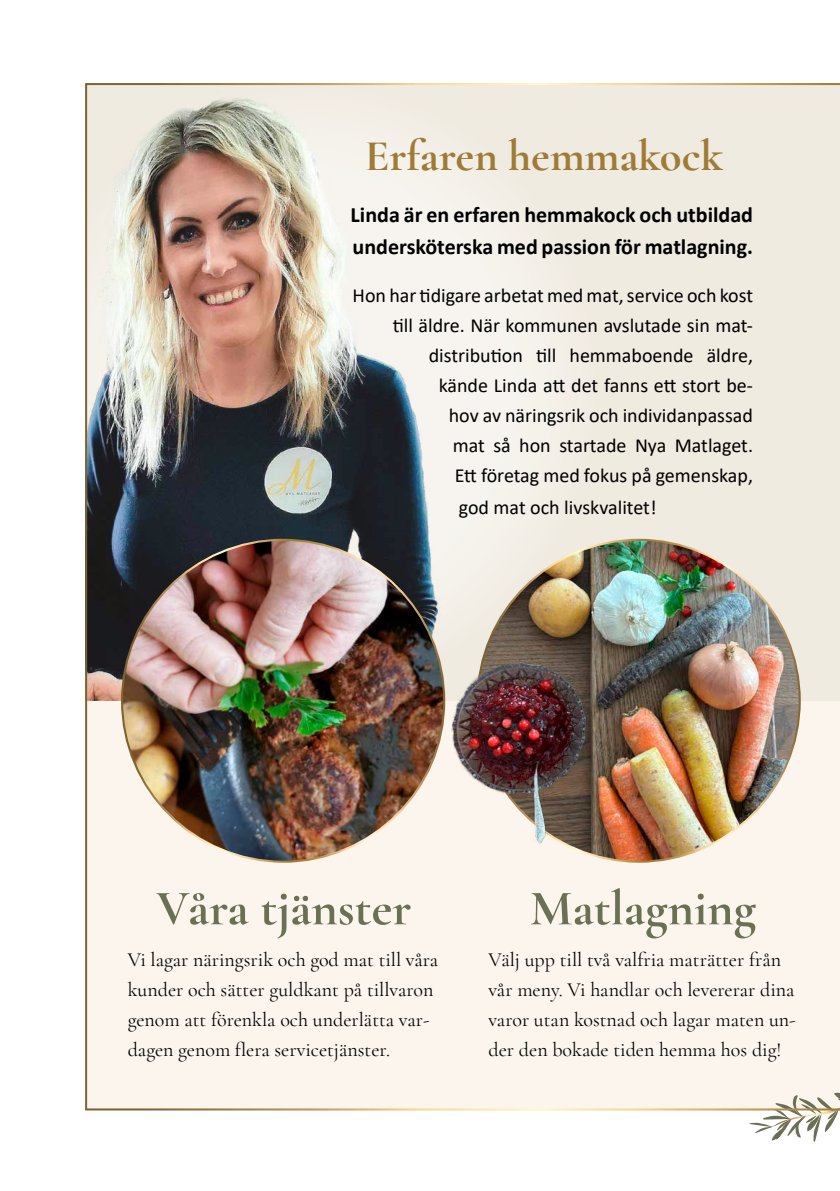
<style>
.page{position:relative;width:840px;height:1191px;background:#fff}
.page>*{position:absolute;margin:0;border:0;box-sizing:border-box;transform-origin:0 0}
.t1{font:700 50px "Cormorant Garamond";color:#6b7055}
.t2{font:700 44.8px "Cormorant Garamond";color:#9e7b37}
.t3{font:700 22px/32px "Calibri";color:#000}
.t4{font:20px/30px "Cormorant Garamond";color:#000}
.t5{font:20px/30px "Calibri";color:#000;text-align:right}
</style>
<div class="page">
<svg style="left:749px;top:1111px;width:89px;height:31px"></svg>
<img style="left:85px;top:83px;width:754px;height:1028px">
<h2 class="t2" style="left:364px;top:127px;width:359px">Erfaren hemmakock</h2>
<p class="t3" style="left:350px;top:197px;width:404px">Linda är en erfaren hemmakock och utbildad undersköterska med passion för matlagning.</p>
<p class="t5" style="left:352px;top:279px;width:402px">Hon har tidigare arbetat med mat, service och kost till äldre. När kommunen avslutade sin mat&shy;distribution till hemmaboende äldre,<br>kände Linda att det fanns ett stort be-<br>hov av näringsrik och individanpassad<br>mat så hon startade Nya Matlaget.<br>Ett företag med fokus på gemenskap,</p>
<p class="t5" style="left:458px;top:491px;width:199px">god mat och livskvalitet!</p>
<h1 class="t1" style="left:156px;top:877px;width:256px">Våra tjänster</h1>
<p class="t4" style="left:128px;top:945px;width:312px">Vi lagar näringsrik och god mat till våra kunder och sätter guldkant på tillvaron genom att förenkla och underlätta var&shy;dagen genom flera servicetjänster.</p>
<h1 class="t1" style="left:529px;top:877px;width:228px">Matlagning</h1>
<p class="t4" style="left:488px;top:945px;width:308px">Välj upp till två valfria maträtter från vår meny. Vi handlar och levererar dina varor utan kostnad och lagar maten un&shy;der den bokade tiden hemma hos dig!</p>
</div>
